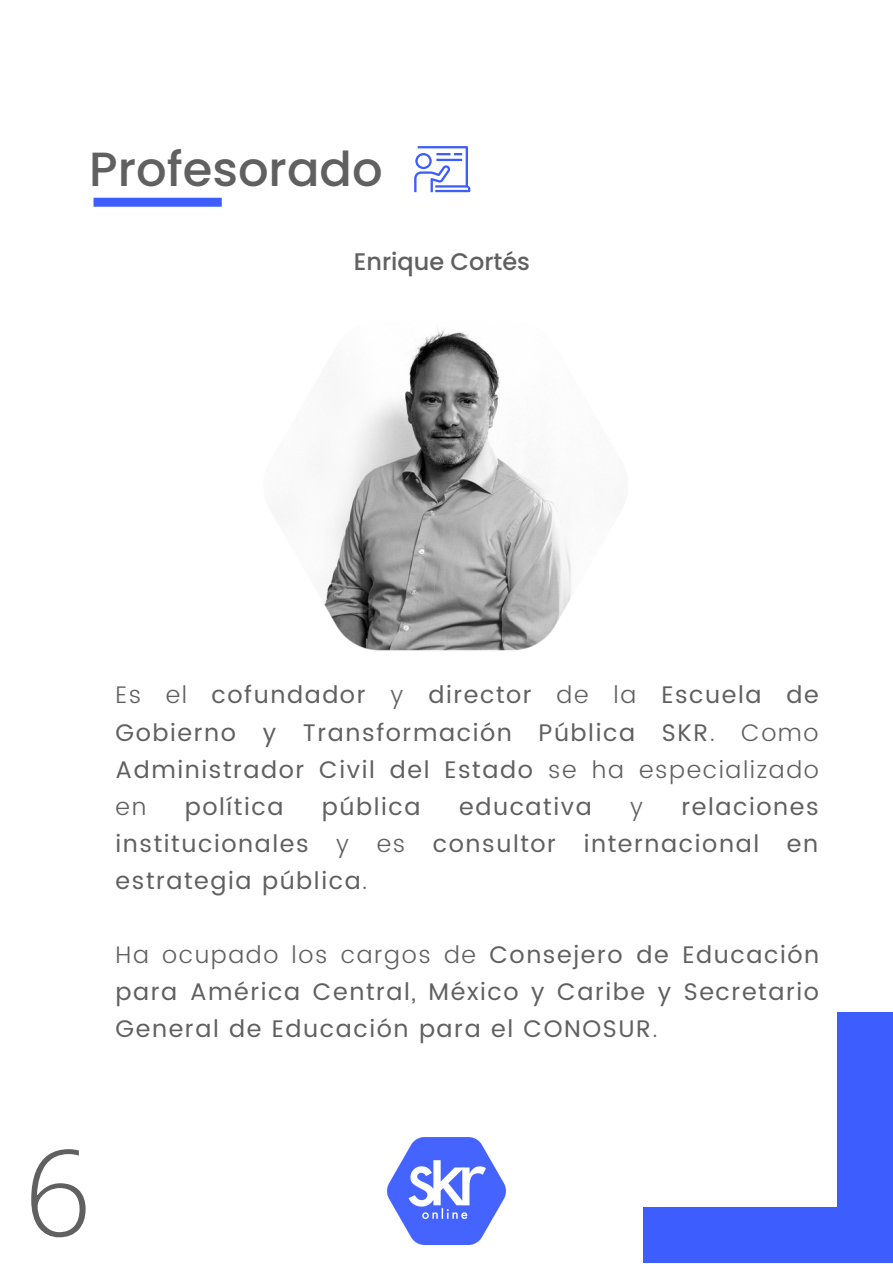
<style>
.page{position:relative;width:893px;height:1264px;background:#fff}
.page>*{position:absolute;margin:0;border:0;box-sizing:border-box;transform-origin:0 0}
.t1{font:300 119.85px "Open Sans";color:#606060}
.t2{font:500 48px "Poppins";color:#606060}
.t3{font:24px/37px "Poppins";letter-spacing:.065em;color:#606060;text-align:justify}
.t4{font:500 24px "Poppins";color:#606060}
.t5{font:300 24px "Poppins";color:#606060}
.s1{font-weight:300}
</style>
<div class="page">
<img style="left:387px;top:1137px;width:118px;height:106px">
<div style="left:93px;top:198px;width:129px;height:9px;background:#3d5dff"></div>
<svg style="left:414px;top:146px;width:56px;height:46px"></svg>
<div style="left:643px;top:1207px;width:249px;height:55px;background:#3d5dff"></div>
<div style="left:837px;top:1012px;width:55px;height:249px;background:#3d5dff"></div>
<img style="left:276px;top:328px;width:295px;height:323px">
<p class="t2" style="left:89px;top:135px;width:295px">Profesorado</p>
<p class="t4" style="left:354px;top:245px;width:178px">Enrique Cortés</p>
<p class="t3" style="left:116px;top:676px;width:704px"><span class="s1">Es el</span> cofundador <span class="s1">y</span> director <span class="s1">de la</span> Escuela de Gobierno y Transformación Pública SKR<span class="s1">. Como </span>Administrador Civil del Estado <span class="s1">se ha especializado en</span></p>
<p class="t3" style="left:185px;top:788px;width:100px">política</p>
<p class="t3" style="left:322px;top:788px;width:100px">pública</p>
<p class="t3" style="left:459px;top:788px;width:134px">educativa</p>
<p class="t5" style="left:630px;top:792px;width:14px">y</p>
<p class="t3" style="left:116px;top:788px;width:704px;text-indent:566px">relaciones institucionales <span class="s1">y es</span> consultor internacional en estrategia pública<span class="s1">.</span></p>
<p class="t3" style="left:116px;top:936px;width:705px"><span class="s1">Ha ocupado los cargos de</span> Consejero de Educación para América Central, México y Caribe y Secretario General de Educación para el CONOSUR<span class="s1">.</span></p>
<p class="t1" style="left:24px;top:1108px;width:70px">6</p>
</div>
